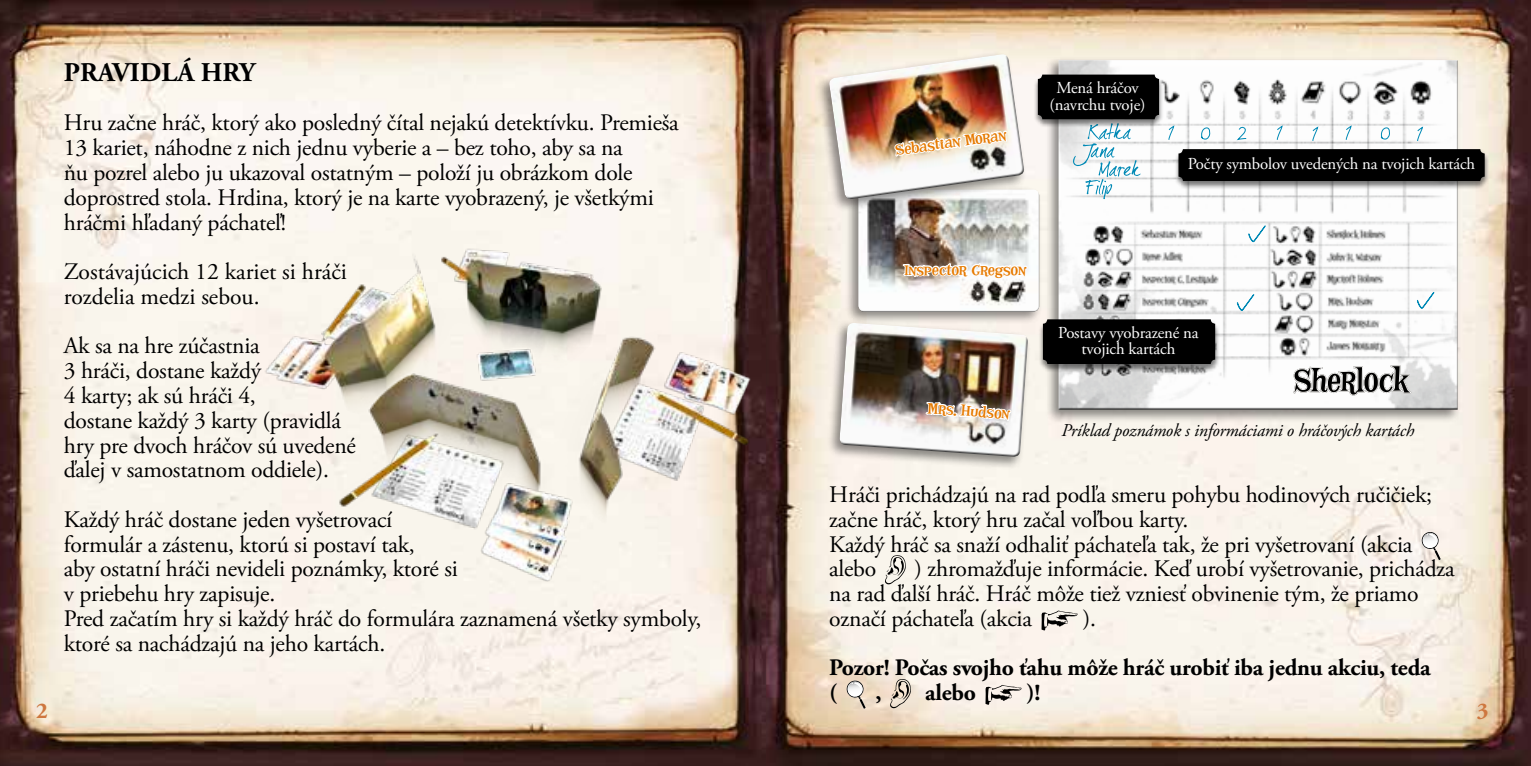
<style>
.page{position:relative;width:1531px;height:766px;background:#fff}
.page>*{position:absolute;margin:0;border:0;box-sizing:border-box;transform-origin:0 0}
.t1{font:700 27px "Adobe Garamond Pro";color:#000}
.t2{font:23.62px/24.8px "Adobe Garamond Pro";letter-spacing:-.01em;color:#000}
.t3{font:700 23.62px/24.8px "Adobe Garamond Pro";letter-spacing:-.01em;color:#000}
.t4{font:700 22.5px "Adobe Garamond Pro";color:#ce773f}
.t5{font:italic 18px "Adobe Garamond Pro";letter-spacing:-.01em;color:#000}
.t6{font:16.88px "Mother Hen AOE";letter-spacing:.02em;color:#e67a00;scale:1.15 1}
.t7{font:16.65px/16.7px "Adobe Garamond Pro";letter-spacing:-.01em;color:#fff;text-align:center}
</style>
<div class="page">
<img style="left:765px;top:0;width:766px;height:765px">
<div style="left:1045px;top:56px;width:416px;height:367px;background:#000;opacity:.45"></div>
<div style="left:1056px;top:60px;width:403px;height:351px;background:#000;opacity:.75"></div>
<svg style="left:1416px;top:292px;width:18px;height:17px"></svg>
<svg style="left:1167px;top:125px;width:7px;height:16px"></svg>
<svg style="left:1237px;top:126px;width:13px;height:15px"></svg>
<svg style="left:1200px;top:127px;width:11px;height:13px"></svg>
<svg style="left:1276px;top:125px;width:7px;height:16px"></svg>
<svg style="left:1311px;top:126px;width:7px;height:16px"></svg>
<svg style="left:1345px;top:125px;width:7px;height:16px"></svg>
<svg style="left:1416px;top:126px;width:7px;height:16px"></svg>
<svg style="left:1236px;top:294px;width:18px;height:17px"></svg>
<svg style="left:1380px;top:127px;width:11px;height:13px"></svg>
<svg style="left:1248px;top:225px;width:18px;height:17px"></svg>
<svg style="left:1073px;top:128px;width:68px;height:71px"></svg>
<svg style="left:1421px;top:531px;width:20px;height:29px"></svg>
<svg style="left:885px;top:555px;width:21px;height:29px"></svg>
<svg style="left:1041px;top:610px;width:36px;height:20px"></svg>
<svg style="left:846px;top:680px;width:20px;height:28px"></svg>
<svg style="left:890px;top:679px;width:21px;height:29px"></svg>
<svg style="left:985px;top:684px;width:36px;height:20px"></svg>
<div style="left:826px;top:319px;width:205px;height:151px;background:#000;opacity:.45"></div>
<img style="left:838px;top:320px;width:192px;height:138px">
<div style="left:845px;top:185px;width:198px;height:140px;background:#000;opacity:.45"></div>
<div style="left:816px;top:51px;width:211px;height:161px;background:#000;opacity:.45"></div>
<img style="left:827px;top:51px;width:212px;height:261px">
<div style="left:1173px;top:149px;width:316px;height:40px;background:#000;opacity:.5"></div>
<div style="left:1178px;top:149px;width:306px;height:32px;background:#000;border-radius:4px"></div>
<div style="left:1033px;top:74px;width:130px;height:54px;background:#000;opacity:.5"></div>
<div style="left:1038px;top:75px;width:121px;height:44px;background:#000;border-radius:4px"></div>
<div style="left:1038px;top:319px;width:181px;height:53px;background:#000;opacity:.5"></div>
<div style="left:1043px;top:319px;width:172px;height:45px;background:#000;border-radius:4px"></div>
<img style="left:0;top:0;width:765px;height:765px">
<img style="left:260px;top:243px;width:494px;height:338px">
<p class="t1" style="left:64px;top:57px;width:193px">PRAVIDLÁ HRY</p>
<p class="t2" style="left:64px;top:111px;width:616px">Hru začne hráč, ktorý ako posledný čítal nejakú detektívku. Premieša 13 kariet, náhodne z nich jednu vyberie a – bez toho, aby sa na<br>ňu pozrel alebo ju ukazoval ostatným – položí ju obrázkom dole doprostred stola. Hrdina, ktorý je na karte vyobrazený, je všetkými hráčmi hľadaný páchateľ!</p>
<p class="t2" style="left:64px;top:260px;width:285px">Zostávajúcich 12 kariet si hráči rozdelia medzi sebou.</p>
<p class="t2" style="left:64px;top:334px;width:294px">Ak sa na hre zúčastnia<br>3 hráči, dostane každý<br>4 karty; ak sú hráči 4,<br>dostane každý 3 karty (pravidlá hry pre dvoch hráčov sú uvedené ďalej v samostatnom oddiele).</p>
<p class="t2" style="left:64px;top:507px;width:639px">Každý hráč dostane jeden vyšetrovací<br>formulár a zástenu, ktorú si postaví tak,<br>aby ostatní hráči nevideli poznámky, ktoré si<br>v priebehu hry zapisuje.<br>Pred začatím hry si každý hráč do formulára zaznamená všetky symboly, ktoré sa nachádzajú na jeho kartách.</p>
<p class="t4" style="left:36px;top:698px;width:13px">2</p>
<p class="t6" style="left:894px;top:141px;width:98px;rotate:-8deg">Sebastian Moran</p>
<p class="t7" style="left:1049px;top:80px;width:97px">Mená hráčov (navrchu tvoje)</p>
<p class="t7" style="left:1188px;top:156px;width:289px">Počty symbolov uvedených na tvojich kartách</p>
<p class="t6" style="left:904px;top:260px;width:107px">Inspector Gregson</p>
<p class="t6" style="left:928px;top:399px;width:73px;rotate:4deg">Mrs. Hudson</p>
<p class="t7" style="left:1058px;top:324px;width:142px">Postavy vyobrazené na tvojich kartách</p>
<p class="t5" style="left:1061px;top:419px;width:354px">Príklad poznámok s informáciami o hráčových kartách</p>
<p class="t2" style="left:829px;top:483px;width:604px">Hráči prichádzajú na rad podľa smeru pohybu hodinových ručičiek; začne hráč, ktorý hru začal voľbou karty.<br>Každý hráč sa snaží odhaliť páchateľa tak, že pri vyšetrovaní (akcia alebo</p>
<p class="t2" style="left:829px;top:557px;width:627px;text-indent:85px">) zhromažďuje informácie. Keď urobí vyšetrovanie, prichádza na rad ďalší hráč. Hráč môže tiež vzniesť obvinenie tým, že priamo označí páchateľa (akcia</p>
<p class="t2" style="left:1083px;top:606px;width:15px">).</p>
<p class="t3" style="left:829px;top:655px;width:603px">Pozor! Počas svojho ťahu môže hráč urobiť iba jednu akciu, teda (</p>
<p class="t3" style="left:925px;top:680px;width:52px">alebo</p>
<p class="t3" style="left:1027px;top:680px;width:15px">)!</p>
<p class="t3" style="left:875px;top:680px;width:8px">,</p>
<p class="t4" style="left:1476px;top:698px;width:13px">3</p>
</div>
